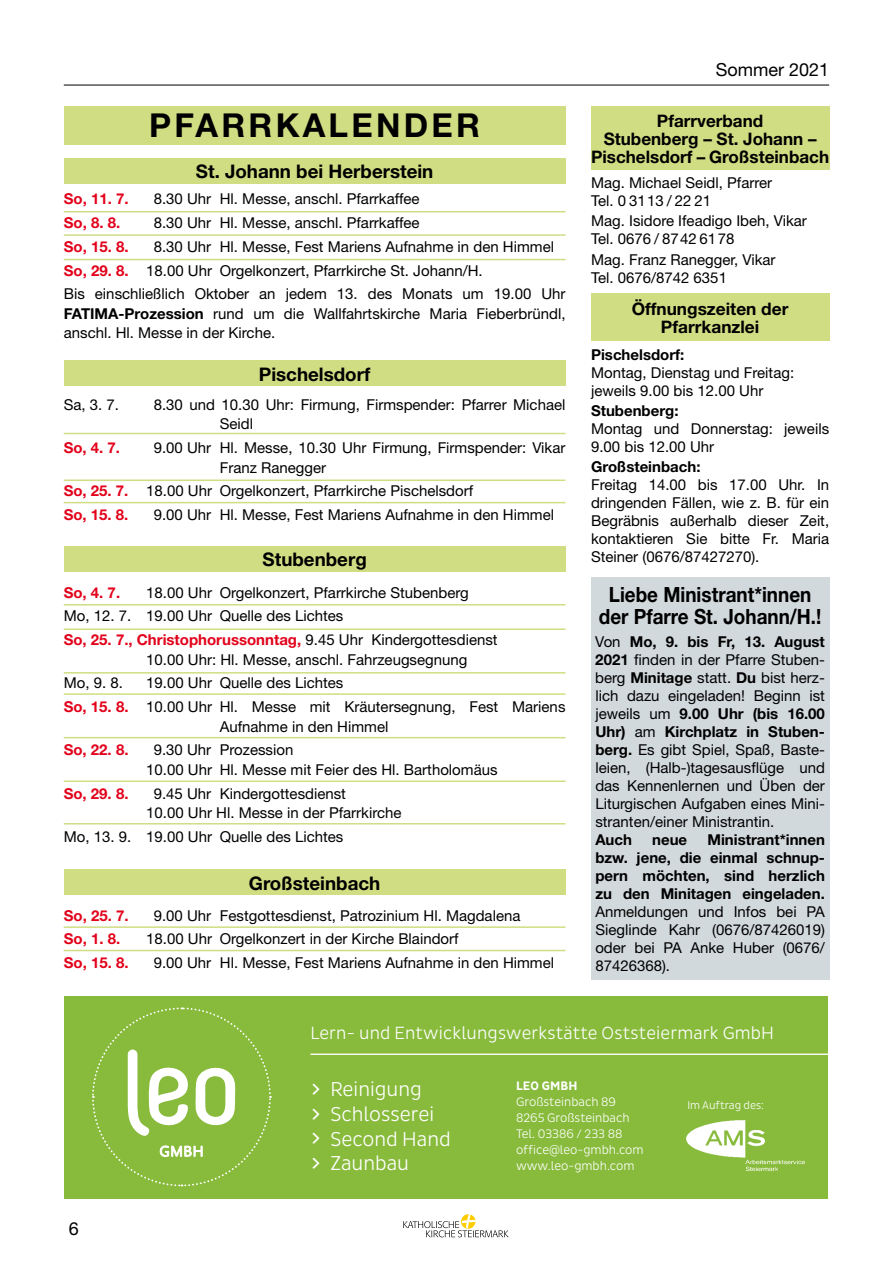
<style>
.page{position:relative;width:893px;height:1263px;background:#fff}
.page>*{position:absolute;margin:0;border:0;box-sizing:border-box;transform-origin:0 0}
.t1{font:700 33px "Helvetica Neue";letter-spacing:.1em;color:#000}
.t2{font:700 21px/22.5px "Helvetica Neue";color:#000;text-align:center;scale:.9 1}
.t3{font:300 20.4px/24.6px "Pluto Sans Cond";color:#fff}
.t4{font:700 18.75px "Helvetica Neue";color:#000}
.t5{font:300 18px "Pluto Sans Cond";letter-spacing:.01em;color:#fff}
.t6{font:18px "Helvetica Neue";color:#000}
.t7{font:700 17.25px/18px "Helvetica Neue";color:#000;text-align:center}
.t8{font:15.15px "Gandhi Sans";color:#fff}
.t9{font:15px/18px "Helvetica Neue";color:#000}
.t10{font:700 15px/18px "Helvetica Neue";color:#000;text-align:justify}
.t11{font:700 15px "Helvetica Neue";color:#e2001a}
.t12{font:300 12.6px/15.9px "Pluto Sans Cond";color:#fff}
.t13{font:700 12.6px "Pluto Sans Cond";letter-spacing:.015em;color:#fff}
.t14{font:300 11.25px "Pluto Sans Cond";color:#fff}
.s1{font-weight:700;color:#e2001a}
.s2{font-weight:700}
.s3{font-family:"Core Mellow 45";font-weight:400}
</style>
<div class="page">
<hr style="left:64px;top:85px;width:765px;height:1px;background:#000">
<svg style="left:403px;top:1214px;width:106px;height:23px"></svg>
<div style="left:591px;top:577px;width:238px;height:402px;background:#d2d9dd"></div>
<div style="left:591px;top:106px;width:238px;height:64px;background:#d1dd82"></div>
<div style="left:591px;top:293px;width:238px;height:48px;background:#d1dd82"></div>
<div style="left:64px;top:106px;width:502px;height:39px;background:#d1dd82"></div>
<div style="left:64px;top:158px;width:502px;height:26px;background:#d1dd82"></div>
<hr style="left:64px;top:211px;width:502px;height:1px;background:#d1dd82">
<hr style="left:64px;top:234px;width:502px;height:2px;background:#d1dd82">
<hr style="left:64px;top:259px;width:502px;height:1px;background:#d1dd82">
<div style="left:64px;top:546px;width:502px;height:26px;background:#d1dd82"></div>
<div style="left:64px;top:870px;width:501px;height:25px;background:#d1dd82"></div>
<hr style="left:64px;top:693px;width:501px;height:2px;background:#d1dd82">
<hr style="left:64px;top:737px;width:501px;height:1px;background:#d1dd82">
<hr style="left:64px;top:780px;width:501px;height:2px;background:#d1dd82">
<hr style="left:64px;top:823px;width:501px;height:1px;background:#d1dd82">
<hr style="left:64px;top:604px;width:501px;height:1px;background:#d1dd82">
<hr style="left:64px;top:628px;width:501px;height:2px;background:#d1dd82">
<hr style="left:64px;top:672px;width:501px;height:1px;background:#d1dd82">
<hr style="left:64px;top:926px;width:501px;height:2px;background:#d1dd82">
<hr style="left:64px;top:950px;width:501px;height:1px;background:#d1dd82">
<hr style="left:64px;top:433px;width:501px;height:1px;background:#d1dd82">
<hr style="left:64px;top:479px;width:501px;height:2px;background:#d1dd82">
<hr style="left:64px;top:502px;width:501px;height:1px;background:#d1dd82">
<div style="left:64px;top:361px;width:501px;height:25px;background:#d1dd82"></div>
<div style="left:64px;top:996px;width:764px;height:203px;background:#88bb3c"></div>
<svg style="left:92px;top:1007px;width:180px;height:180px"></svg>
<img style="left:686px;top:1120px;width:119px;height:52px">
<hr style="left:310px;top:1053px;width:518px;height:2px;background:#fff">
<h1 class="t1" style="left:149px;top:105px;width:332px">PFARRKALENDER</h1>
<p class="t4" style="left:196px;top:160px;width:239px">St. Johann bei Herberstein</p>
<p class="t11" style="left:64px;top:190px;width:66px">So, 11. 7.</p>
<p class="t9" style="left:154px;top:190px;width:267px">8.30 Uhr Hl. Messe, anschl. Pfarrkaffee</p>
<p class="t11" style="left:64px;top:214px;width:58px">So, 8. 8.</p>
<p class="t9" style="left:154px;top:214px;width:267px">8.30 Uhr Hl. Messe, anschl. Pfarrkaffee</p>
<p class="t11" style="left:64px;top:237px;width:66px">So, 15. 8.</p>
<p class="t9" style="left:64px;top:234px;width:503px;line-height:23.7px;text-indent:90px">8.30 Uhr Hl. Messe, Fest Mariens Aufnahme in den Himmel<br><span class="s1">So, 29. 8.</span> 18.00 Uhr Orgelkonzert, Pfarrkirche St. Johann/H.<br>Bis einschließlich Oktober an jedem 13. des Monats um 19.00 Uhr</p>
<p class="t9" style="left:64px;top:304px;width:503px;line-height:19.5px"><span class="s2">FATIMA-Prozession</span> rund um die Wallfahrtskirche Maria Fieberbründl, anschl. Hl. Messe in der Kirche.</p>
<p class="t4" style="left:259px;top:362px;width:113px">Pischelsdorf</p>
<p class="t9" style="left:64px;top:395px;width:57px">Sa, 3. 7.</p>
<p class="t9" style="left:220px;top:395px;width:347px;line-height:19.5px;text-indent:-66px">8.30 und 10.30 Uhr: Firmung, Firmspender: Pfarrer Michael<br>Seidl</p>
<p class="t11" style="left:64px;top:438px;width:58px">So, 4. 7.</p>
<p class="t9" style="left:220px;top:438px;width:347px;line-height:19.5px;text-indent:-66px">9.00 Uhr Hl. Messe, 10.30 Uhr Firmung, Firmspender: Vikar<br>Franz Ranegger</p>
<p class="t9" style="left:64px;top:479px;width:411px;line-height:23.7px"><span class="s1">So, 25. 7.</span> 18.00 Uhr Orgelkonzert, Pfarrkirche Pischelsdorf<br><span class="s1">So, 15. 8.</span></p>
<p class="t9" style="left:154px;top:506px;width:402px">9.00 Uhr Hl. Messe, Fest Mariens Aufnahme in den Himmel</p>
<p class="t4" style="left:263px;top:548px;width:106px">Stubenberg</p>
<p class="t11" style="left:64px;top:583px;width:58px">So, 4. 7.</p>
<p class="t9" style="left:64px;top:580px;width:435px;line-height:23.7px;text-indent:82px">18.00 Uhr Orgelkonzert, Pfarrkirche Stubenberg<br>Mo, 12. 7. 19.00 Uhr Quelle des Lichtes<br><span class="s1">So, 25. 7., Christophorussonntag,</span> 9.45 Uhr Kindergottesdienst</p>
<p class="t9" style="left:146px;top:650px;width:323px">10.00 Uhr: Hl. Messe, anschl. Fahrzeugsegnung</p>
<p class="t9" style="left:64px;top:674px;width:61px">Mo, 9. 8.</p>
<p class="t9" style="left:64px;top:671px;width:503px;line-height:23.7px;text-indent:82px">19.00 Uhr Quelle des Lichtes<br><span class="s1">So, 15. 8.</span> 10.00 Uhr Hl. Messe mit Kräutersegnung, Fest Mariens</p>
<p class="t9" style="left:220px;top:717px;width:170px">Aufnahme in den Himmel</p>
<p class="t11" style="left:64px;top:741px;width:66px">So, 22. 8.</p>
<p class="t9" style="left:146px;top:740px;width:353px;line-height:19.5px;text-indent:8px">9.30 Uhr Prozession<br>10.00 Uhr Hl. Messe mit Feier des Hl. Bartholomäus</p>
<p class="t11" style="left:64px;top:784px;width:66px">So, 29. 8.</p>
<p class="t9" style="left:146px;top:783px;width:257px;line-height:19.5px;text-indent:8px">9.45 Uhr Kindergottesdienst<br>10.00 Uhr Hl. Messe in der Pfarrkirche</p>
<p class="t9" style="left:64px;top:827px;width:281px">Mo, 13. 9. 19.00 Uhr Quelle des Lichtes</p>
<p class="t4" style="left:249px;top:871px;width:133px">Großsteinbach</p>
<p class="t11" style="left:64px;top:906px;width:66px">So, 25. 7.</p>
<p class="t9" style="left:154px;top:906px;width:368px">9.00 Uhr Festgottesdienst, Patrozinium Hl. Magdalena</p>
<p class="t11" style="left:64px;top:930px;width:58px">So, 1. 8.</p>
<p class="t9" style="left:146px;top:930px;width:314px">18.00 Uhr Orgelkonzert in der Kirche Blaindorf</p>
<p class="t11" style="left:64px;top:953px;width:66px">So, 15. 8.</p>
<p class="t9" style="left:154px;top:953px;width:402px">9.00 Uhr Hl. Messe, Fest Mariens Aufnahme in den Himmel</p>
<p class="t6" style="left:716px;top:59px;width:115px">Sommer 2021</p>
<p class="t7" style="left:591px;top:111px;width:240px">Pfarrverband<br>Stubenberg – St. Johann –<br>Pischelsdorf – Großsteinbach</p>
<p class="t9" style="left:591px;top:174px;width:183px">Mag. Michael Seidl, Pfarrer<br>Tel. 0 3113 / 22 21</p>
<p class="t9" style="left:591px;top:212px;width:217px">Mag. Isidore Ifeadigo Ibeh, Vikar<br>Tel. 0676 / 8742 6178</p>
<p class="t9" style="left:591px;top:250px;width:186px">Mag. Franz Ranegger, Vikar<br>Tel. 0676/8742 6351</p>
<p class="t7" style="left:632px;top:300px;width:158px">Öffnungszeiten der<br>Pfarrkanzlei</p>
<p class="t10" style="left:591px;top:345px;width:95px">Pischelsdorf:</p>
<p class="t9" style="left:591px;top:363px;width:205px">Montag, Dienstag und Freitag: jeweils 9.00 bis 12.00 Uhr</p>
<p class="t10" style="left:591px;top:401px;width:89px">Stubenberg:</p>
<p class="t9" style="left:591px;top:419px;width:240px">Montag und Donnerstag: jeweils<br>9.00 bis 12.00 Uhr</p>
<p class="t10" style="left:591px;top:457px;width:111px">Großsteinbach:</p>
<p class="t9" style="left:591px;top:475px;width:240px;text-align:justify">Freitag 14.00 bis 17.00 Uhr. In dringenden Fällen, wie z. B. für ein Begräbnis außerhalb dieser Zeit, kontaktieren Sie bitte Fr. Maria Steiner (0676/87427270).</p>
<h2 class="t2" style="left:599px;top:583px;width:249px">Liebe Ministrant*innen der Pfarre St. Johann/H.!</h2>
<p class="t9" style="left:595px;top:632px;width:231px;text-align:justify">Von <span class="s2">Mo, 9. bis Fr, 13. August 2021</span> finden in der Pfarre Stuben&shy;berg <span class="s2">Minitage</span> statt. <span class="s2">Du</span> bist herz&shy;lich dazu eingeladen! Beginn ist jeweils um <span class="s2">9.00 Uhr (bis 16.00<br>Uhr)</span> am <span class="s2">Kirchplatz in Stuben&shy;berg.</span> Es gibt Spiel, Spaß, Baste&shy;leien, (Halb-)tagesausflüge und das Kennenlernen und Üben der Liturgischen Aufgaben eines Mini&shy;stranten/einer Ministrantin.</p>
<p class="t10" style="left:595px;top:830px;width:38px">Auch</p>
<p class="t10" style="left:652px;top:830px;width:37px">neue</p>
<p class="t10" style="left:595px;top:830px;width:231px;text-indent:112px">Ministrant*innen bzw. jene, die einmal schnup&shy;pern möchten, sind herzlich zu den Minitagen eingeladen.</p>
<p class="t9" style="left:595px;top:902px;width:231px;text-align:justify">Anmeldungen und Infos bei PA Sieglinde Kahr (0676/87426019) oder bei PA Anke Huber (0676/ 87426368).</p>
<p class="t6" style="left:69px;top:1217px;width:12px">6</p>
<p class="t8" style="left:159px;top:1143px;width:46px">GMBH</p>
<p class="t5" style="left:310px;top:1023px;width:465px">Lern- und Entwicklungswerkstätte Oststeiermark GmbH</p>
<h3 class="t3" style="left:310px;top:1077px;width:142px"><span class="s3">&gt;</span> Reinigung<br><span class="s3">&gt;</span> Schlosserei<br><span class="s3">&gt;</span> Second Hand <span class="s3">&gt;</span> Zaunbau</h3>
<p class="t13" style="left:516px;top:1079px;width:63px">LEO GMBH</p>
<p class="t12" style="left:516px;top:1094px;width:129px">Großsteinbach 89<br>8265 Großsteinbach<br>Tel. 03386 / 233 88 office@leo-gmbh.com www.leo-gmbh.com</p>
<p class="t14" style="left:687px;top:1099px;width:78px">Im Auftrag des:</p>
</div>
